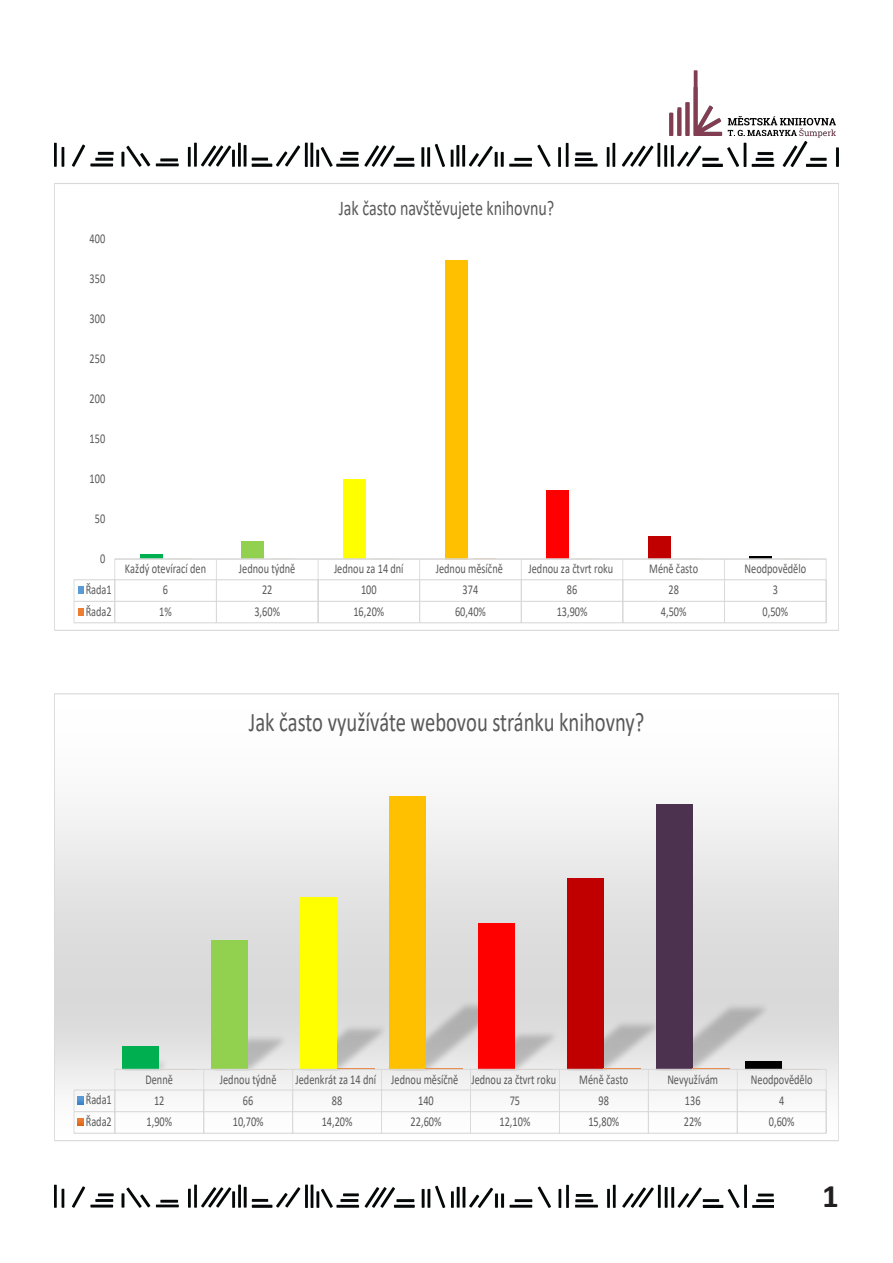
<style>
.page{position:relative;width:893px;height:1263px;background:#fff}
.page>*{position:absolute;margin:0;border:0;box-sizing:border-box;transform-origin:0 0}
.t1{font:700 33px "Calibri";color:#231f20}
.t2{font:27px "Calibri";color:#595959;scale:.76 1}
.t3{font:21px "Calibri";letter-spacing:-.005em;color:#595959;scale:.76 1}
.t4{font:13.5px "Calibri";color:#595959;scale:.76 1}
</style>
<div class="page">
<img style="left:54px;top:1184px;width:720px;height:24px">
<img style="left:669px;top:70px;width:167px;height:72px">
<img style="left:54px;top:142px;width:785px;height:24px">
<div style="left:140px;top:554px;width:23px;height:5px;background:#00b050"></div>
<div style="left:241px;top:541px;width:23px;height:18px;background:#92d050"></div>
<div style="left:343px;top:479px;width:23px;height:80px;background:#ff0"></div>
<div style="left:445px;top:260px;width:22px;height:299px;background:#ffc000"></div>
<div style="left:546px;top:490px;width:23px;height:69px;background:#f00"></div>
<div style="left:648px;top:536px;width:23px;height:23px;background:#c00000"></div>
<hr style="left:749px;top:556px;width:23px;height:3px;background:#000">
<svg style="left:778px;top:559px;width:23px;height:1px"></svg>
<svg style="left:677px;top:559px;width:23px;height:1px"></svg>
<svg style="left:575px;top:559px;width:23px;height:1px"></svg>
<svg style="left:372px;top:559px;width:23px;height:1px"></svg>
<svg style="left:270px;top:559px;width:23px;height:1px"></svg>
<svg style="left:169px;top:559px;width:23px;height:1px"></svg>
<hr style="left:115px;top:558px;width:711px;height:1px;background:#d9d9d9">
<hr style="left:74px;top:579px;width:752px;height:1px;background:#d9d9d9">
<hr style="left:74px;top:601px;width:752px;height:1px;background:#d9d9d9">
<hr style="left:74px;top:622px;width:752px;height:1px;background:#d9d9d9">
<svg style="left:114px;top:559px;width:1px;height:63px"></svg>
<svg style="left:216px;top:559px;width:1px;height:63px"></svg>
<svg style="left:318px;top:559px;width:1px;height:63px"></svg>
<svg style="left:419px;top:559px;width:1px;height:63px"></svg>
<svg style="left:521px;top:559px;width:1px;height:63px"></svg>
<svg style="left:622px;top:559px;width:1px;height:63px"></svg>
<svg style="left:724px;top:559px;width:1px;height:63px"></svg>
<svg style="left:826px;top:559px;width:1px;height:64px"></svg>
<svg style="left:74px;top:580px;width:9px;height:42px"></svg>
<svg style="left:56px;top:808px;width:781px;height:326px"></svg>
<img style="left:115px;top:1055px;width:58px;height:14px">
<img style="left:204px;top:1030px;width:87px;height:39px">
<img style="left:293px;top:1020px;width:89px;height:49px">
<img style="left:382px;top:997px;width:96px;height:72px">
<img style="left:471px;top:1026px;width:89px;height:43px">
<img style="left:560px;top:1016px;width:89px;height:53px">
<img style="left:649px;top:999px;width:124px;height:70px">
<img style="left:738px;top:1058px;width:53px;height:11px">
<img style="left:159px;top:1060px;width:44px;height:9px">
<img style="left:248px;top:1060px;width:44px;height:9px">
<img style="left:337px;top:1060px;width:44px;height:9px">
<img style="left:426px;top:1060px;width:44px;height:9px">
<img style="left:515px;top:1060px;width:44px;height:9px">
<img style="left:604px;top:1060px;width:44px;height:9px">
<img style="left:693px;top:1060px;width:44px;height:9px">
<img style="left:775px;top:1060px;width:51px;height:9px">
<div style="left:122px;top:1046px;width:37px;height:23px;background:#00b050"></div>
<div style="left:211px;top:940px;width:37px;height:129px;background:#92d050"></div>
<div style="left:300px;top:897px;width:37px;height:172px;background:#ff0"></div>
<div style="left:389px;top:796px;width:37px;height:273px;background:#ffc000"></div>
<div style="left:478px;top:923px;width:37px;height:146px;background:#f00"></div>
<div style="left:567px;top:878px;width:37px;height:191px;background:#c00000"></div>
<div style="left:656px;top:804px;width:37px;height:265px;background:#4d3250"></div>
<div style="left:745px;top:1061px;width:37px;height:8px;background:#000"></div>
<hr style="left:115px;top:1069px;width:711px;height:1px;background:#d9d9d9">
<hr style="left:74px;top:1089px;width:752px;height:1px;background:#d9d9d9">
<hr style="left:74px;top:1111px;width:752px;height:1px;background:#d9d9d9">
<hr style="left:74px;top:1133px;width:752px;height:1px;background:#d9d9d9">
<svg style="left:114px;top:1069px;width:1px;height:64px"></svg>
<svg style="left:203px;top:1070px;width:1px;height:63px"></svg>
<svg style="left:292px;top:1070px;width:1px;height:63px"></svg>
<svg style="left:381px;top:1070px;width:1px;height:63px"></svg>
<svg style="left:470px;top:1070px;width:1px;height:63px"></svg>
<svg style="left:559px;top:1070px;width:1px;height:63px"></svg>
<svg style="left:648px;top:1070px;width:1px;height:63px"></svg>
<svg style="left:737px;top:1070px;width:1px;height:63px"></svg>
<svg style="left:826px;top:1069px;width:1px;height:64px"></svg>
<svg style="left:74px;top:1090px;width:9px;height:43px"></svg>
<p class="t4" style="left:90px;top:229px;width:22px">400</p>
<p class="t4" style="left:90px;top:269px;width:22px">350</p>
<p class="t4" style="left:90px;top:309px;width:22px">300</p>
<p class="t4" style="left:90px;top:349px;width:22px">250</p>
<p class="t4" style="left:90px;top:389px;width:22px">200</p>
<p class="t4" style="left:90px;top:429px;width:22px">150</p>
<p class="t4" style="left:90px;top:469px;width:22px">100</p>
<p class="t4" style="left:95px;top:509px;width:15px">50</p>
<p class="t4" style="left:100px;top:549px;width:8px">0</p>
<p class="t3" style="left:339px;top:193px;width:285px">Jak často navštěvujete knihovnu?</p>
<p class="t4" style="left:125px;top:559px;width:108px">Každý otevírací den</p>
<p class="t4" style="left:239px;top:559px;width:76px">Jednou týdně</p>
<p class="t4" style="left:334px;top:559px;width:93px">Jednou za 14 dní</p>
<p class="t4" style="left:436px;top:559px;width:90px">Jednou měsíčně</p>
<p class="t4" style="left:529px;top:559px;width:113px">Jednou za čtvrt roku</p>
<p class="t4" style="left:649px;top:559px;width:66px">Méně často</p>
<p class="t4" style="left:744px;top:559px;width:83px">Neodpovědělo</p>
<p class="t4" style="left:86px;top:580px;width:36px">Řada1</p>
<p class="t4" style="left:163px;top:580px;width:8px">6</p>
<p class="t4" style="left:262px;top:580px;width:15px">22</p>
<p class="t4" style="left:361px;top:580px;width:22px">100</p>
<p class="t4" style="left:463px;top:580px;width:22px">374</p>
<p class="t4" style="left:567px;top:580px;width:15px">86</p>
<p class="t4" style="left:668px;top:580px;width:15px">28</p>
<p class="t4" style="left:773px;top:580px;width:8px">3</p>
<p class="t4" style="left:86px;top:602px;width:36px">Řada2</p>
<p class="t4" style="left:159px;top:602px;width:18px">1%</p>
<p class="t4" style="left:254px;top:602px;width:35px">3,60%</p>
<p class="t4" style="left:353px;top:602px;width:42px">16,20%</p>
<p class="t4" style="left:455px;top:602px;width:42px">60,40%</p>
<p class="t4" style="left:557px;top:602px;width:42px">13,90%</p>
<p class="t4" style="left:661px;top:602px;width:35px">4,50%</p>
<p class="t4" style="left:762px;top:602px;width:35px">0,50%</p>
<p class="t2" style="left:249px;top:703px;width:522px">Jak často využíváte webovou stránku knihovny?</p>
<p class="t4" style="left:146px;top:1070px;width:38px">Denně</p>
<p class="t4" style="left:220px;top:1070px;width:76px">Jednou týdně</p>
<p class="t4" style="left:296px;top:1070px;width:344px">Jedenkrát za 14 dní Jednou měsíčně Jednou za čtvrt roku</p>
<p class="t4" style="left:579px;top:1070px;width:66px">Méně často</p>
<p class="t4" style="left:667px;top:1070px;width:68px">Nevyužívám</p>
<p class="t4" style="left:751px;top:1070px;width:83px">Neodpovědělo</p>
<p class="t4" style="left:86px;top:1090px;width:36px">Řada1</p>
<p class="t4" style="left:154px;top:1091px;width:15px">12</p>
<p class="t4" style="left:243px;top:1091px;width:15px">66</p>
<p class="t4" style="left:332px;top:1091px;width:15px">88</p>
<p class="t4" style="left:418px;top:1091px;width:22px">140</p>
<p class="t4" style="left:510px;top:1091px;width:15px">75</p>
<p class="t4" style="left:599px;top:1091px;width:15px">98</p>
<p class="t4" style="left:685px;top:1091px;width:22px">136</p>
<p class="t4" style="left:779px;top:1091px;width:8px">4</p>
<p class="t4" style="left:86px;top:1112px;width:36px">Řada2</p>
<p class="t4" style="left:146px;top:1112px;width:35px">1,90%</p>
<p class="t4" style="left:233px;top:1112px;width:42px">10,70%</p>
<p class="t4" style="left:322px;top:1112px;width:42px">14,20%</p>
<p class="t4" style="left:411px;top:1112px;width:42px">22,60%</p>
<p class="t4" style="left:499px;top:1112px;width:42px">12,10%</p>
<p class="t4" style="left:588px;top:1112px;width:42px">15,80%</p>
<p class="t4" style="left:684px;top:1112px;width:25px">22%</p>
<p class="t4" style="left:769px;top:1112px;width:35px">0,60%</p>
<p class="t1" style="left:822px;top:1173px;width:18px">1</p>
</div>
